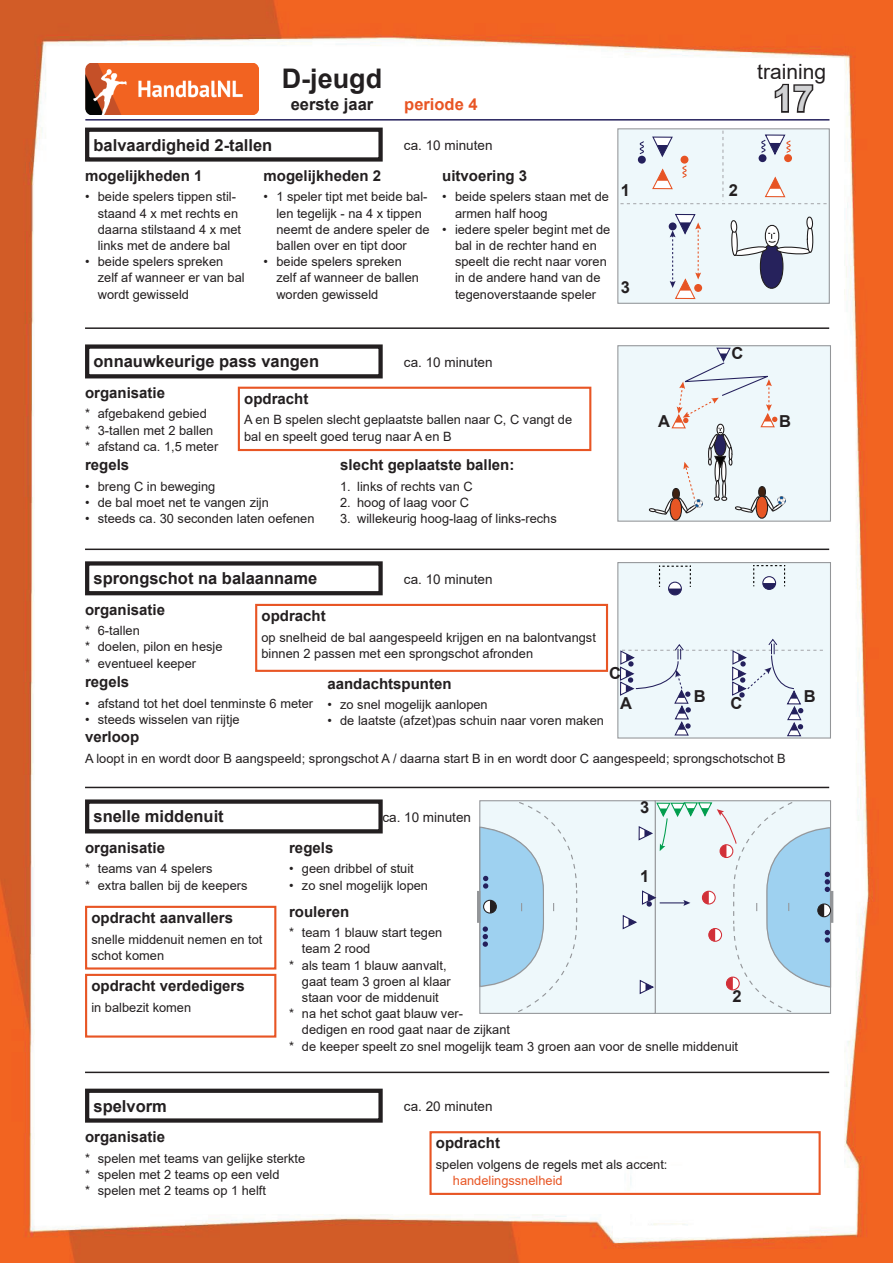
<style>
.page{position:relative;width:893px;height:1263px;background:#fff}
.page>*{position:absolute;margin:0;border:0;box-sizing:border-box;transform-origin:0 0}
.t1{font:700 36px "Arial";color:#d1d2d4}
.t2{font:700 27px "Arial";color:#231f20}
.t3{font:21px "Arial";color:#231f20}
.t4{font:700 16.5px "Arial";color:#231f20}
.t5{font:700 16.5px "Arial";color:#e85524}
.t6{font:700 15px "Arial";color:#231f20}
.t7{font:13.5px "Arial";color:#231f20}
.t8{font:12.9px/16.2px "Arial";color:#231f20}
.t9{font:12.9px "Arial";color:#e85524}
</style>
<div class="page">
<img style="left:0;top:0;width:893px;height:1263px">
<hr style="left:85px;top:119px;width:744px;height:2px;background:#24205c">
<svg style="left:773px;top:82px;width:42px;height:32px"></svg>
<img style="left:85px;top:64px;width:174px;height:50px">
<hr style="left:85px;top:1071px;width:744px;height:2px;background:#231f20">
<hr style="left:85px;top:787px;width:744px;height:1px;background:#231f20">
<hr style="left:85px;top:327px;width:744px;height:2px;background:#231f20">
<hr style="left:85px;top:549px;width:744px;height:1px;background:#231f20">
<div style="left:85px;top:1089px;width:298px;height:34px;border:4px solid #231f20"></div>
<div style="left:429px;top:1131px;width:392px;height:64px;border:2px solid #e85524"></div>
<div style="left:85px;top:128px;width:298px;height:34px;border:4px solid #231f20"></div>
<div style="left:618px;top:129px;width:211px;height:174px;background:#eef8fb"></div>
<div style="left:617px;top:128px;width:213px;height:176px;border:1px solid #939598"></div>
<svg style="left:730px;top:217px;width:84px;height:72px"></svg>
<svg style="left:670px;top:213px;width:31px;height:87px"></svg>
<svg style="left:620px;top:131px;width:209px;height:73px"></svg>
<div style="left:85px;top:344px;width:298px;height:34px;border:4px solid #231f20"></div>
<div style="left:238px;top:387px;width:353px;height:64px;border:2px solid #e85524"></div>
<div style="left:618px;top:346px;width:212px;height:175px;background:#eef8fb"></div>
<div style="left:617px;top:345px;width:214px;height:177px;border:1px solid #939598"></div>
<svg style="left:649px;top:347px;width:137px;height:175px"></svg>
<div style="left:85px;top:561px;width:298px;height:34px;border:4px solid #231f20"></div>
<div style="left:255px;top:604px;width:353px;height:68px;border:2px solid #e85524"></div>
<div style="left:618px;top:563px;width:212px;height:175px;background:#eef8fb"></div>
<div style="left:617px;top:562px;width:214px;height:176px;border:1px solid #939598"></div>
<svg style="left:659px;top:566px;width:32px;height:29px"></svg>
<div style="left:762px;top:576px;width:14px;height:14px;border:1px solid #24205c;border-radius:50%"></div>
<svg style="left:753px;top:565px;width:32px;height:24px"></svg>
<svg style="left:619px;top:638px;width:207px;height:99px"></svg>
<div style="left:480px;top:801px;width:175px;height:212px;background:#eef8fb"></div>
<hr style="left:830px;top:891px;width:3px;height:32px;background:#939598">
<hr style="left:477px;top:891px;width:3px;height:32px;background:#939598">
<svg style="left:479px;top:799px;width:99px;height:216px"></svg>
<svg style="left:622px;top:801px;width:210px;height:214px"></svg>
<div style="left:85px;top:799px;width:298px;height:34px;border:4px solid #231f20"></div>
<div style="left:85px;top:906px;width:191px;height:63px;border:2px solid #e85524"></div>
<div style="left:85px;top:974px;width:191px;height:63px;border:2px solid #e85524"></div>
<h2 class="t2" style="left:282px;top:59px;width:102px">D-jeugd</h2>
<p class="t4" style="left:291px;top:92px;width:84px">eerste jaar</p>
<p class="t5" style="left:404px;top:92px;width:75px">periode 4</p>
<p class="t4" style="left:94px;top:133px;width:180px">balvaardigheid 2-tallen</p>
<p class="t7" style="left:404px;top:136px;width:90px">ca. 10 minuten</p>
<p class="t6" style="left:85px;top:165px;width:119px">mogelijkheden 1</p>
<p class="t8" style="left:98px;top:189px;width:145px;text-indent:-13px">• beide spelers tippen stil&shy;staand 4 x met rechts en daarna stilstaand 4 x met links met de andere bal</p>
<p class="t8" style="left:98px;top:254px;width:148px;text-indent:-13px">• beide spelers spreken zelf af wanneer er van bal wordt gewisseld</p>
<p class="t6" style="left:264px;top:165px;width:119px">mogelijkheden 2</p>
<p class="t8" style="left:276px;top:189px;width:155px;text-indent:-13px">• 1 speler tipt met beide bal&shy;len tegelijk - na 4 x tippen neemt de andere speler de ballen over en tipt door</p>
<p class="t8" style="left:276px;top:254px;width:144px;text-indent:-13px">• beide spelers spreken zelf af wanneer de ballen worden gewisseld</p>
<p class="t6" style="left:442px;top:165px;width:87px">uitvoering 3</p>
<p class="t8" style="left:455px;top:189px;width:155px;text-indent:-13px">• beide spelers staan met de armen half hoog</p>
<p class="t8" style="left:455px;top:221px;width:157px;text-indent:-13px">• iedere speler begint met de bal in de rechter hand en speelt die recht naar voren in de andere hand van de tegenoverstaande speler</p>
<p class="t4" style="left:621px;top:179px;width:11px">1</p>
<p class="t4" style="left:729px;top:179px;width:11px">2</p>
<p class="t4" style="left:621px;top:276px;width:11px">3</p>
<h3 class="t3" style="left:757px;top:57px;width:70px">training</h3>
<h1 class="t1" style="left:773px;top:73px;width:42px">17</h1>
<p class="t4" style="left:94px;top:350px;width:227px">onnauwkeurige pass vangen</p>
<p class="t7" style="left:404px;top:353px;width:90px">ca. 10 minuten</p>
<p class="t6" style="left:85px;top:382px;width:82px">organisatie</p>
<p class="t8" style="left:85px;top:406px;width:135px">* afgebakend gebied<br>* 3-tallen met 2 ballen * afstand ca. 1,5 meter</p>
<p class="t6" style="left:244px;top:388px;width:66px">opdracht</p>
<p class="t8" style="left:244px;top:412px;width:329px">A en B spelen slecht geplaatste ballen naar C, C vangt de bal en speelt goed terug naar A en B</p>
<p class="t6" style="left:85px;top:454px;width:46px">regels</p>
<p class="t8" style="left:85px;top:478px;width:132px">• breng C in beweging</p>
<p class="t8" style="left:85px;top:494px;width:185px">• de bal moet net te vangen zijn</p>
<p class="t8" style="left:85px;top:510px;width:231px">• steeds ca. 30 seconden laten oefenen</p>
<p class="t6" style="left:340px;top:454px;width:176px">slecht geplaatste ballen:</p>
<p class="t8" style="left:340px;top:478px;width:134px">1. links of rechts van C</p>
<p class="t8" style="left:340px;top:494px;width:130px">2. hoog of laag voor C</p>
<p class="t8" style="left:340px;top:510px;width:218px">3. willekeurig hoog-laag of links-rechs</p>
<p class="t4" style="left:731px;top:341px;width:13px">C</p>
<p class="t4" style="left:658px;top:409px;width:13px">A</p>
<p class="t4" style="left:779px;top:409px;width:13px">B</p>
<p class="t4" style="left:94px;top:567px;width:225px">sprongschot na balaanname</p>
<p class="t7" style="left:404px;top:570px;width:90px">ca. 10 minuten</p>
<p class="t6" style="left:85px;top:599px;width:82px">organisatie</p>
<p class="t8" style="left:85px;top:622px;width:139px">* 6-tallen<br>* doelen, pilon en hesje * eventueel keeper</p>
<p class="t6" style="left:261px;top:605px;width:66px">opdracht</p>
<p class="t8" style="left:261px;top:629px;width:336px">op snelheid de bal aangespeeld krijgen en na balontvangst binnen 2 passen met een sprongschot afronden</p>
<p class="t6" style="left:327px;top:673px;width:126px">aandachtspunten</p>
<p class="t8" style="left:327px;top:696px;width:162px">• zo snel mogelijk aanlopen</p>
<p class="t8" style="left:327px;top:712px;width:278px">• de laatste (afzet)pas schuin naar voren maken</p>
<p class="t4" style="left:609px;top:662px;width:13px">C</p>
<p class="t6" style="left:85px;top:671px;width:46px">regels</p>
<p class="t8" style="left:85px;top:695px;width:230px">• afstand tot het doel tenminste 6 meter</p>
<p class="t8" style="left:85px;top:711px;width:156px">• steeds wisselen van rijtje</p>
<p class="t4" style="left:620px;top:691px;width:13px">A</p>
<p class="t4" style="left:694px;top:685px;width:13px">B</p>
<p class="t4" style="left:804px;top:685px;width:13px">B</p>
<p class="t4" style="left:731px;top:691px;width:13px">C</p>
<p class="t6" style="left:85px;top:726px;width:56px">verloop</p>
<p class="t8" style="left:85px;top:750px;width:702px">A loopt in en wordt door B aangspeeld; sprongschot A / daarna start B in en wordt door C aangespeeld; sprongschotschot B</p>
<p class="t4" style="left:94px;top:805px;width:132px">snelle middenuit</p>
<p class="t7" style="left:382px;top:808px;width:90px">ca. 10 minuten</p>
<p class="t6" style="left:85px;top:837px;width:82px">organisatie</p>
<p class="t8" style="left:85px;top:861px;width:164px">* teams van 4 spelers<br>* extra ballen bij de keepers</p>
<p class="t6" style="left:289px;top:837px;width:46px">regels</p>
<p class="t8" style="left:289px;top:861px;width:126px">• geen dribbel of stuit</p>
<p class="t8" style="left:289px;top:877px;width:140px">• zo snel mogelijk lopen</p>
<p class="t4" style="left:640px;top:795px;width:11px">3</p>
<p class="t4" style="left:640px;top:864px;width:11px">1</p>
<p class="t6" style="left:91px;top:907px;width:143px">opdracht aanvallers</p>
<p class="t8" style="left:91px;top:931px;width:173px">snelle middenuit nemen en tot schot komen</p>
<p class="t6" style="left:91px;top:975px;width:155px">opdracht verdedigers</p>
<p class="t8" style="left:91px;top:999px;width:101px">in balbezit komen</p>
<p class="t4" style="left:94px;top:1094px;width:75px">spelvorm</p>
<p class="t6" style="left:289px;top:901px;width:62px">rouleren</p>
<p class="t8" style="left:289px;top:924px;width:155px">* team 1 blauw start tegen</p>
<p class="t8" style="left:302px;top:941px;width:70px">team 2 rood</p>
<p class="t8" style="left:289px;top:957px;width:159px">* als team 1 blauw aanvalt,</p>
<p class="t8" style="left:302px;top:973px;width:150px">gaat team 3 groen al klaar</p>
<p class="t8" style="left:302px;top:989px;width:138px">staan voor de middenuit</p>
<p class="t8" style="left:289px;top:1005px;width:175px">* na het schot gaat blauw ver-</p>
<p class="t8" style="left:302px;top:1022px;width:210px">dedigen en rood gaat naar de zijkant</p>
<p class="t8" style="left:289px;top:1038px;width:451px">* de keeper speelt zo snel mogelijk team 3 groen aan voor de snelle middenuit</p>
<p class="t4" style="left:732px;top:985px;width:11px">2</p>
<p class="t7" style="left:404px;top:1097px;width:90px">ca. 20 minuten</p>
<p class="t6" style="left:85px;top:1126px;width:82px">organisatie</p>
<p class="t8" style="left:85px;top:1150px;width:222px">* spelen met teams van gelijke sterkte * spelen met 2 teams op een veld<br>* spelen met 2 teams op 1 helft</p>
<p class="t6" style="left:436px;top:1132px;width:66px">opdracht</p>
<p class="t8" style="left:436px;top:1156px;width:233px">spelen volgens de regels met als accent:</p>
<p class="t9" style="left:453px;top:1172px;width:111px">handelingssnelheid</p>
</div>
